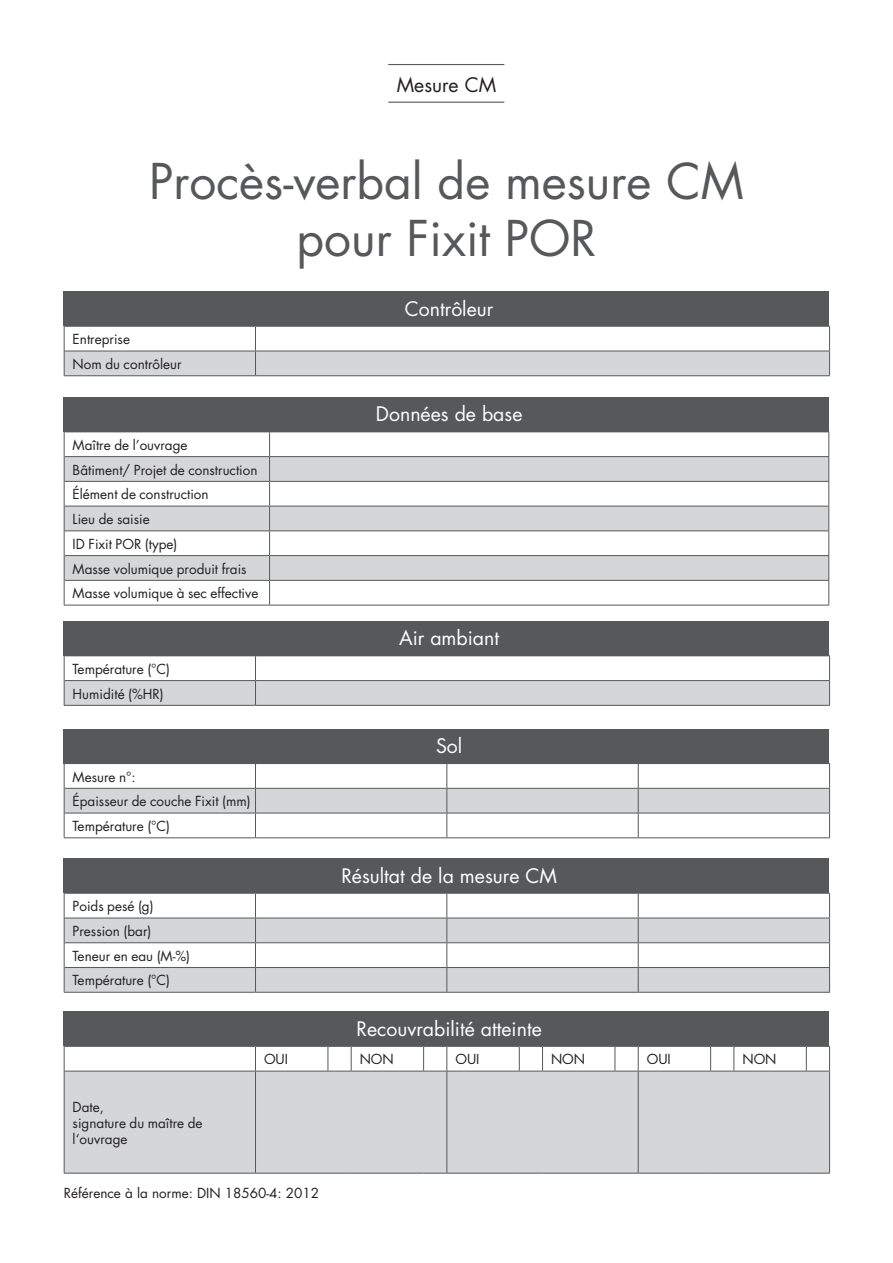
<style>
.page{position:relative;width:893px;height:1263px;background:#fff}
.page>*{position:absolute;margin:0;border:0;box-sizing:border-box;transform-origin:0 0}
.Überschrift_UZ_weiss{font:48px/57.6px "Futura Std";color:#57585a;text-align:center}
.t1{font:19.5px "Futura Std";color:#fff}
.Überschrift_UZ_weiss-2{font:19.5px "Futura Std";color:#231f20}
._60_2_Tabelle_FT{font:13.5px/16.2px "Futura Std";color:#231f20}
</style>
<div class="page">
<hr style="left:388px;top:64px;width:116px;height:1px;background:#57585a">
<hr style="left:388px;top:102px;width:116px;height:1px;background:#57585a">
<svg style="left:65px;top:432px;width:763px;height:173px"></svg>
<svg style="left:65px;top:457px;width:763px;height:123px;fill:#d5d6d8"></svg>
<svg style="left:64px;top:432px;width:1px;height:173px"></svg>
<hr style="left:65px;top:456px;width:205px;height:1px;background:#57585a">
<hr style="left:270px;top:456px;width:559px;height:1px;background:#57585a">
<hr style="left:65px;top:481px;width:205px;height:1px;background:#57585a">
<hr style="left:270px;top:481px;width:559px;height:1px;background:#57585a">
<hr style="left:65px;top:506px;width:205px;height:1px;background:#57585a">
<hr style="left:270px;top:506px;width:559px;height:1px;background:#57585a">
<hr style="left:65px;top:530px;width:205px;height:1px;background:#57585a">
<hr style="left:270px;top:530px;width:559px;height:1px;background:#57585a">
<hr style="left:65px;top:555px;width:205px;height:1px;background:#57585a">
<hr style="left:270px;top:555px;width:559px;height:1px;background:#57585a">
<hr style="left:65px;top:580px;width:205px;height:1px;background:#57585a">
<hr style="left:270px;top:580px;width:559px;height:1px;background:#57585a">
<svg style="left:269px;top:432px;width:1px;height:173px"></svg>
<svg style="left:828px;top:432px;width:1px;height:173px"></svg>
<hr style="left:64px;top:605px;width:206px;height:1px;background:#57585a">
<hr style="left:270px;top:605px;width:559px;height:1px;background:#57585a">
<div style="left:64px;top:397px;width:765px;height:35px;background:#57585a"></div>
<svg style="left:64px;top:326px;width:766px;height:49px"></svg>
<hr style="left:64px;top:375px;width:191px;height:1px;background:#57585a">
<hr style="left:255px;top:375px;width:575px;height:1px;background:#57585a">
<div style="left:64px;top:291px;width:765px;height:35px;background:#57585a"></div>
<hr style="left:255px;top:655px;width:575px;height:1px;background:#57585a">
<svg style="left:64px;top:656px;width:766px;height:49px"></svg>
<hr style="left:64px;top:705px;width:191px;height:1px;background:#57585a">
<hr style="left:255px;top:705px;width:575px;height:1px;background:#57585a">
<div style="left:64px;top:621px;width:765px;height:35px;background:#57585a"></div>
<hr style="left:64px;top:763px;width:191px;height:1px;background:#57585a">
<hr style="left:255px;top:763px;width:192px;height:1px;background:#57585a">
<hr style="left:447px;top:763px;width:191px;height:1px;background:#57585a">
<hr style="left:638px;top:763px;width:192px;height:1px;background:#57585a">
<svg style="left:64px;top:764px;width:766px;height:73px"></svg>
<hr style="left:64px;top:837px;width:191px;height:1px;background:#57585a">
<hr style="left:255px;top:837px;width:192px;height:1px;background:#57585a">
<hr style="left:447px;top:837px;width:191px;height:1px;background:#57585a">
<hr style="left:638px;top:837px;width:192px;height:1px;background:#57585a">
<div style="left:64px;top:729px;width:765px;height:34px;background:#57585a"></div>
<svg style="left:65px;top:894px;width:764px;height:24px"></svg>
<svg style="left:65px;top:919px;width:764px;height:73px;fill:#d5d6d8"></svg>
<hr style="left:64px;top:893px;width:191px;height:1px;background:#57585a">
<hr style="left:255px;top:893px;width:192px;height:1px;background:#57585a">
<hr style="left:447px;top:893px;width:191px;height:1px;background:#57585a">
<hr style="left:638px;top:893px;width:192px;height:1px;background:#57585a">
<svg style="left:64px;top:894px;width:1px;height:98px"></svg>
<hr style="left:65px;top:918px;width:190px;height:1px;background:#57585a">
<hr style="left:255px;top:918px;width:192px;height:1px;background:#57585a">
<hr style="left:447px;top:918px;width:191px;height:1px;background:#57585a">
<hr style="left:638px;top:918px;width:192px;height:1px;background:#57585a">
<hr style="left:65px;top:942px;width:190px;height:1px;background:#57585a">
<hr style="left:255px;top:942px;width:192px;height:1px;background:#57585a">
<hr style="left:447px;top:942px;width:191px;height:1px;background:#57585a">
<hr style="left:638px;top:942px;width:192px;height:1px;background:#57585a">
<hr style="left:65px;top:967px;width:190px;height:1px;background:#57585a">
<hr style="left:255px;top:967px;width:192px;height:1px;background:#57585a">
<svg style="left:255px;top:894px;width:1px;height:98px"></svg>
<hr style="left:447px;top:967px;width:191px;height:1px;background:#57585a">
<svg style="left:446px;top:894px;width:1px;height:98px"></svg>
<hr style="left:638px;top:967px;width:192px;height:1px;background:#57585a">
<svg style="left:638px;top:894px;width:1px;height:98px"></svg>
<svg style="left:829px;top:894px;width:1px;height:98px"></svg>
<hr style="left:64px;top:992px;width:191px;height:1px;background:#57585a">
<hr style="left:255px;top:992px;width:192px;height:1px;background:#57585a">
<hr style="left:447px;top:992px;width:191px;height:1px;background:#57585a">
<hr style="left:638px;top:992px;width:192px;height:1px;background:#57585a">
<div style="left:64px;top:858px;width:765px;height:35px;background:#57585a"></div>
<div style="left:65px;top:1072px;width:764px;height:101px;background:#d5d6d8"></div>
<hr style="left:64px;top:1071px;width:1px;height:102px;background:#57585a">
<hr style="left:255px;top:1071px;width:1px;height:102px;background:#57585a">
<hr style="left:446px;top:1071px;width:1px;height:102px;background:#57585a">
<hr style="left:638px;top:1071px;width:1px;height:102px;background:#57585a">
<svg style="left:64px;top:1046px;width:766px;height:26px"></svg>
<hr style="left:829px;top:1071px;width:1px;height:102px;background:#57585a">
<hr style="left:64px;top:1173px;width:191px;height:1px;background:#57585a">
<hr style="left:255px;top:1173px;width:73px;height:1px;background:#57585a">
<svg style="left:328px;top:1173px;width:23px;height:1px"></svg>
<hr style="left:351px;top:1173px;width:73px;height:1px;background:#57585a">
<svg style="left:424px;top:1173px;width:23px;height:1px"></svg>
<hr style="left:447px;top:1173px;width:72px;height:1px;background:#57585a">
<svg style="left:519px;top:1173px;width:24px;height:1px"></svg>
<hr style="left:543px;top:1173px;width:72px;height:1px;background:#57585a">
<svg style="left:615px;top:1173px;width:23px;height:1px"></svg>
<hr style="left:638px;top:1173px;width:73px;height:1px;background:#57585a">
<svg style="left:711px;top:1173px;width:23px;height:1px"></svg>
<hr style="left:734px;top:1173px;width:72px;height:1px;background:#57585a">
<svg style="left:806px;top:1173px;width:24px;height:1px"></svg>
<div style="left:64px;top:1011px;width:765px;height:35px;background:#57585a"></div>
<p class="Überschrift_UZ_weiss-2" style="left:397px;top:72px;width:101px">Mesure CM</p>
<p class="Überschrift_UZ_weiss" style="left:149px;top:153px;width:596px">Procès-verbal de mesure CM pour Fixit POR</p>
<p class="_60_2_Tabelle_FT" style="left:73px;top:331px;width:59px">Entreprise</p>
<p class="_60_2_Tabelle_FT" style="left:73px;top:356px;width:110px">Nom du contrôleur</p>
<p class="_60_2_Tabelle_FT" style="left:73px;top:437px;width:116px">Maître de l’ouvrage</p>
<p class="_60_2_Tabelle_FT" style="left:73px;top:462px;width:186px">Bâtiment/ Projet de construction</p>
<p class="_60_2_Tabelle_FT" style="left:73px;top:486px;width:138px">Élément de construction</p>
<p class="_60_2_Tabelle_FT" style="left:73px;top:511px;width:79px">Lieu de saisie</p>
<p class="_60_2_Tabelle_FT" style="left:73px;top:536px;width:106px">ID Fixit POR (type)</p>
<p class="_60_2_Tabelle_FT" style="left:73px;top:561px;width:176px">Masse volumique produit frais</p>
<p class="_60_2_Tabelle_FT" style="left:73px;top:585px;width:187px">Masse volumique à sec effective</p>
<p class="_60_2_Tabelle_FT" style="left:73px;top:661px;width:99px">Température (°C)</p>
<p class="_60_2_Tabelle_FT" style="left:73px;top:686px;width:93px">Humidité (%HR)</p>
<p class="_60_2_Tabelle_FT" style="left:73px;top:769px;width:65px">Mesure n°:</p>
<p class="_60_2_Tabelle_FT" style="left:73px;top:793px;width:179px">Épaisseur de couche Fixit (mm)</p>
<p class="_60_2_Tabelle_FT" style="left:73px;top:818px;width:99px">Température (°C)</p>
<p class="_60_2_Tabelle_FT" style="left:73px;top:898px;width:82px">Poids pesé (g)</p>
<p class="_60_2_Tabelle_FT" style="left:73px;top:923px;width:80px">Pression (bar)</p>
<p class="_60_2_Tabelle_FT" style="left:73px;top:948px;width:119px">Teneur en eau (M-%)</p>
<p class="_60_2_Tabelle_FT" style="left:73px;top:972px;width:99px">Température (°C)</p>
<p class="t1" style="left:405px;top:296px;width:90px">Contrôleur</p>
<p class="t1" style="left:376px;top:402px;width:148px">Données de base</p>
<p class="t1" style="left:399px;top:626px;width:102px">Air ambiant</p>
<p class="t1" style="left:436px;top:733px;width:28px">Sol</p>
<p class="t1" style="left:341px;top:863px;width:217px">Résultat de la mesure CM</p>
<p class="t1" style="left:356px;top:1016px;width:187px">Recouvrabilité atteinte</p>
<p class="_60_2_Tabelle_FT" style="left:73px;top:1098px;width:33px">Date,</p>
<p class="_60_2_Tabelle_FT" style="left:73px;top:1115px;width:131px">signature du maître de l‘ouvrage</p>
<p class="_60_2_Tabelle_FT" style="left:264px;top:1051px;width:26px">OUI</p>
<p class="_60_2_Tabelle_FT" style="left:360px;top:1051px;width:36px">NON</p>
<p class="_60_2_Tabelle_FT" style="left:455px;top:1051px;width:26px">OUI</p>
<p class="_60_2_Tabelle_FT" style="left:551px;top:1051px;width:36px">NON</p>
<p class="_60_2_Tabelle_FT" style="left:647px;top:1051px;width:26px">OUI</p>
<p class="_60_2_Tabelle_FT" style="left:742px;top:1051px;width:36px">NON</p>
<p class="_60_2_Tabelle_FT" style="left:64px;top:1185px;width:257px">Référence à la norme: DIN 18560-4: 2012</p>
</div>
